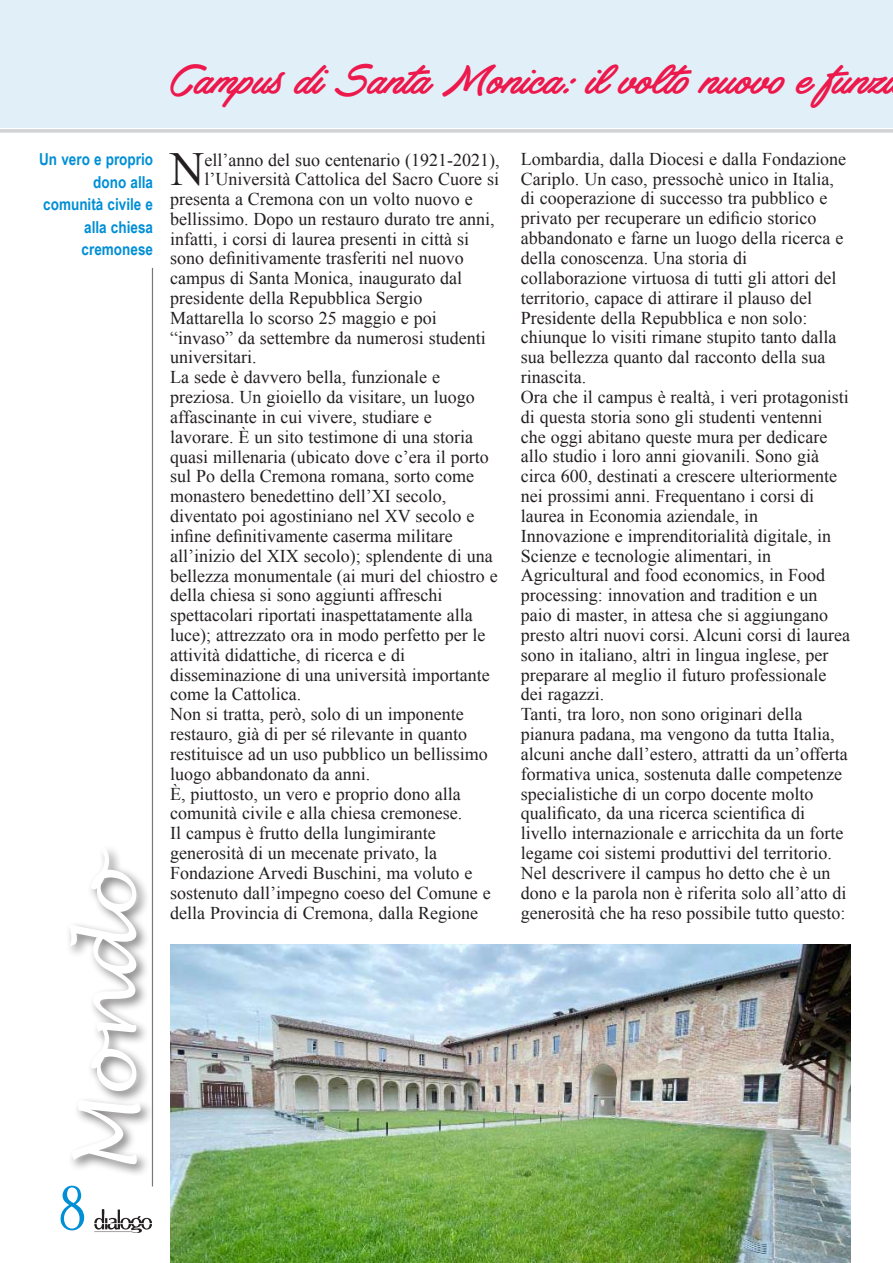
<style>
.page{position:relative;width:893px;height:1263px;background:#fff}
.page>*{position:absolute;margin:0;border:0;box-sizing:border-box;transform-origin:0 0}
.t1{font:italic 78px "Lucida Handwriting";color:#fff}
.t2{font:54px "Kontor Display";color:#008fd5}
.t3{font:48px "Haydon Brush PERSONALUSE";letter-spacing:.005em;color:#ed184b}
.t4{font:47.4px "Times New Roman";color:#231f20}
.t5{font:18px/19.8px "Times New Roman";color:#231f20}
.t6{font:700 16.5px/22.5px "Arial Narrow";color:#008fd5;text-align:right}
</style>
<div class="page">
<svg style="left:94px;top:1209px;width:58px;height:24px"></svg>
<div style="left:0;top:0;width:893px;height:128px;background:#e1eff9"></div>
<hr style="left:0;top:129px;width:893px;height:3px;background:#d1d2d4">
<hr style="left:152px;top:268px;width:1px;height:918px;background:#76787b">
<div style="left:65px;top:844px;width:89px;height:333px;background:#231f20;opacity:.6"></div>
<img style="left:170px;top:944px;width:680px;height:319px">
<h3 class="t3" style="left:170px;top:54px;width:725px">Campus di Santa Monica: il volto nuovo e funzi</h3>
<p class="t6" style="left:39px;top:147px;width:115px">Un vero e proprio dono alla comunità civile e alla chiesa cremonese</p>
<h3 class="t4" style="left:170px;top:137px;width:36px">N</h3>
<p class="t5" style="left:204px;top:149px;width:297px">ell’anno del suo centenario (1921-2021),</p>
<p class="t5" style="left:204px;top:169px;width:296px">l’Università Cattolica del Sacro Cuore si</p>
<p class="t5" style="left:170px;top:189px;width:304px">presenta a Cremona con un volto nuovo e</p>
<p class="t5" style="left:170px;top:208px;width:326px">bellissimo. Dopo un restauro durato tre anni,</p>
<p class="t5" style="left:170px;top:228px;width:301px">infatti, i corsi di laurea presenti in città si</p>
<p class="t5" style="left:170px;top:248px;width:295px">sono definitivamente trasferiti nel nuovo</p>
<p class="t5" style="left:170px;top:268px;width:294px">campus di Santa Monica, inaugurato dal</p>
<p class="t5" style="left:170px;top:288px;width:254px">presidente della Repubblica Sergio</p>
<p class="t5" style="left:170px;top:308px;width:268px">Mattarella lo scorso 25 maggio e poi</p>
<p class="t5" style="left:170px;top:327px;width:317px">“invaso” da settembre da numerosi studenti</p>
<p class="t5" style="left:170px;top:347px;width:88px">universitari.</p>
<p class="t5" style="left:170px;top:367px;width:272px">La sede è davvero bella, funzionale e</p>
<p class="t5" style="left:170px;top:387px;width:306px">preziosa. Un gioiello da visitare, un luogo</p>
<p class="t5" style="left:170px;top:407px;width:263px">affascinante in cui vivere, studiare e</p>
<p class="t5" style="left:170px;top:427px;width:305px">lavorare. È un sito testimone di una storia</p>
<p class="t5" style="left:170px;top:446px;width:320px">quasi millenaria (ubicato dove c’era il porto</p>
<p class="t5" style="left:170px;top:466px;width:306px">sul Po della Cremona romana, sorto come</p>
<p class="t5" style="left:170px;top:486px;width:278px">monastero benedettino dell’XI secolo,</p>
<p class="t5" style="left:170px;top:506px;width:306px">diventato poi agostiniano nel XV secolo e</p>
<p class="t5" style="left:170px;top:526px;width:284px">infine definitivamente caserma militare</p>
<p class="t5" style="left:170px;top:545px;width:324px">all’inizio del XIX secolo); splendente di una</p>
<p class="t5" style="left:170px;top:565px;width:329px">bellezza monumentale (ai muri del chiostro e</p>
<p class="t5" style="left:170px;top:585px;width:274px">della chiesa si sono aggiunti affreschi</p>
<p class="t5" style="left:170px;top:605px;width:304px">spettacolari riportati inaspettatamente alla</p>
<p class="t5" style="left:170px;top:625px;width:317px">luce); attrezzato ora in modo perfetto per le</p>
<p class="t5" style="left:170px;top:645px;width:237px">attività didattiche, di ricerca e di</p>
<p class="t5" style="left:170px;top:664px;width:321px">disseminazione di una università importante</p>
<p class="t5" style="left:170px;top:684px;width:133px">come la Cattolica.</p>
<p class="t5" style="left:170px;top:704px;width:295px">Non si tratta, però, solo di un imponente</p>
<p class="t5" style="left:170px;top:724px;width:299px">restauro, già di per sé rilevante in quanto</p>
<p class="t5" style="left:170px;top:744px;width:319px">restituisce ad un uso pubblico un bellissimo</p>
<p class="t5" style="left:170px;top:763px;width:202px">luogo abbandonato da anni.</p>
<p class="t5" style="left:170px;top:783px;width:292px">È, piuttosto, un vero e proprio dono alla</p>
<p class="t5" style="left:170px;top:803px;width:294px">comunità civile e alla chiesa cremonese.</p>
<p class="t5" style="left:170px;top:823px;width:267px">Il campus è frutto della lungimirante</p>
<p class="t5" style="left:170px;top:843px;width:269px">generosità di un mecenate privato, la</p>
<p class="t5" style="left:170px;top:863px;width:304px">Fondazione Arvedi Buschini, ma voluto e</p>
<p class="t5" style="left:170px;top:882px;width:322px">sostenuto dall’impegno coeso del Comune e</p>
<p class="t5" style="left:170px;top:902px;width:310px">della Provincia di Cremona, dalla Regione</p>
<h1 class="t1" style="left:61px;top:1174px;width:327px;rotate:-90deg">M ondo</h1>
<h2 class="t2" style="left:61px;top:1177px;width:28px">8</h2>
<p class="t5" style="left:521px;top:149px;width:331px">Lombardia, dalla Diocesi e dalla Fondazione Cariplo. Un caso, pressochè unico in Italia, di cooperazione di successo tra pubblico e privato per recuperare un edificio storico abbandonato e farne un luogo della ricerca e della conoscenza. Una storia di collaborazione virtuosa di tutti gli attori del territorio, capace di attirare il plauso del Presidente della Repubblica e non solo: chiunque lo visiti rimane stupito tanto dalla sua bellezza quanto dal racconto della sua rinascita.<br>Ora che il campus è realtà, i veri protagonisti di questa storia sono gli studenti ventenni che oggi abitano queste mura per dedicare allo studio i loro anni giovanili. Sono già circa 600, destinati a crescere ulteriormente nei prossimi anni. Frequentano i corsi di laurea in Economia aziendale, in Innovazione e imprenditorialità digitale, in Scienze e tecnologie alimentari, in Agricultural and food economics, in Food processing: innovation and tradition e un paio di master, in attesa che si aggiungano presto altri nuovi corsi. Alcuni corsi di laurea sono in italiano, altri in lingua inglese, per preparare al meglio il futuro professionale dei ragazzi.<br>Tanti, tra loro, non sono originari della pianura padana, ma vengono da tutta Italia, alcuni anche dall’estero, attratti da un’offerta formativa unica, sostenuta dalle competenze specialistiche di un corpo docente molto qualificato, da una ricerca scientifica di livello internazionale e arricchita da un forte legame coi sistemi produttivi del territorio.<br>Nel descrivere il campus ho detto che è un dono e la parola non è riferita solo all’atto di generosità che ha reso possibile tutto questo:</p>
</div>
